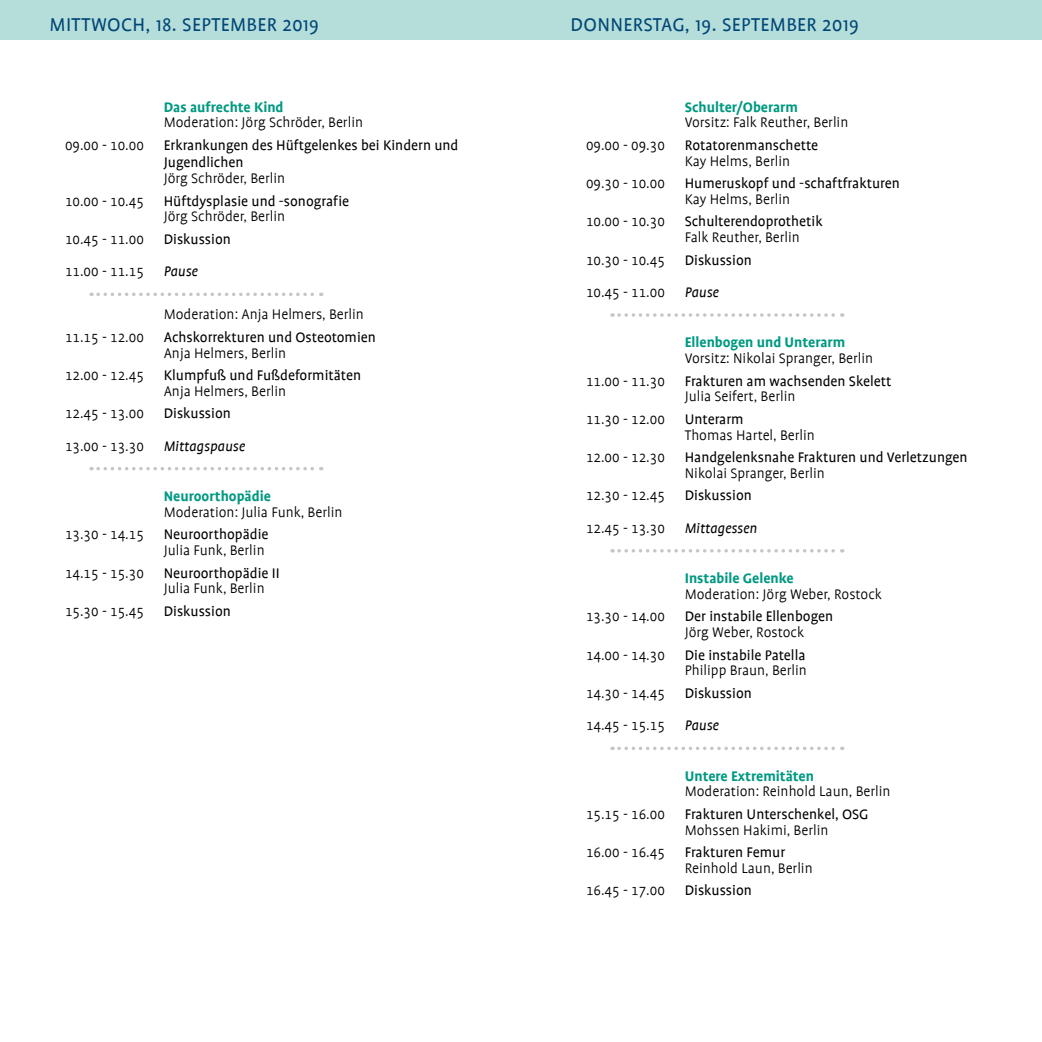
<style>
.page{position:relative;width:1042px;height:1042px;background:#fff}
.page>*{position:absolute;margin:0;border:0;box-sizing:border-box;transform-origin:0 0}
.Head_blauer_Kasten{font:21px "Profile";letter-spacing:.015em;color:#004676}
.Programm_Referent{font:300 15.75px "Profile";color:#000}
.Programm_2014{font:15.75px/17.5px "Profile";color:#000}
.Programm_2014-2{font:300 15.75px "Profile SC";color:#000}
.Programm_Überschrift{font:700 15.75px "Profile";color:#009982}
.Pause_Linie{font:300 15.75px "Profile SC";color:#000}
.Pause_Linie-2{font:italic 15.75px "Profile";color:#000}
</style>
<div class="page">
<div style="left:0;top:0;width:1042px;height:40px;background:#b5ddda"></div>
<svg style="left:98px;top:293px;width:224px;height:3px"></svg>
<svg style="left:98px;top:467px;width:224px;height:3px"></svg>
<svg style="left:619px;top:313px;width:224px;height:4px"></svg>
<svg style="left:619px;top:549px;width:224px;height:3px"></svg>
<svg style="left:619px;top:746px;width:224px;height:4px"></svg>
<p class="Head_blauer_Kasten" style="left:50px;top:14px;width:271px">MITTWOCH, 18. SEPTEMBER 2019</p>
<p class="Head_blauer_Kasten" style="left:570px;top:14px;width:290px">DONNERSTAG, 19. SEPTEMBER 2019</p>
<p class="Programm_Überschrift" style="left:164px;top:98px;width:121px">Das aufrechte Kind</p>
<p class="Programm_Referent" style="left:164px;top:115px;width:201px">Moderation: Jörg Schröder, Berlin</p>
<p class="Programm_2014-2" style="left:65px;top:137px;width:80px">09.00 - 10.00</p>
<p class="Programm_2014" style="left:164px;top:136px;width:296px">Erkrankungen des Hüftgelenkes bei Kindern und<br>Jugendlichen</p>
<p class="Programm_Referent" style="left:164px;top:170px;width:123px">Jörg Schröder, Berlin</p>
<p class="Programm_2014-2" style="left:65px;top:193px;width:80px">10.00 - 10.45</p>
<p class="Programm_2014" style="left:164px;top:192px;width:187px">Hüftdysplasie und -sonografie</p>
<p class="Programm_Referent" style="left:164px;top:208px;width:123px">Jörg Schröder, Berlin</p>
<p class="Programm_2014-2" style="left:65px;top:231px;width:80px">10.45 - 11.00</p>
<p class="Programm_2014" style="left:164px;top:230px;width:69px">Diskussion</p>
<p class="Pause_Linie" style="left:65px;top:263px;width:80px">11.00 - 11.15</p>
<p class="Pause_Linie-2" style="left:164px;top:263px;width:36px">Pause</p>
<p class="Programm_Referent" style="left:164px;top:306px;width:202px">Moderation: Anja Helmers, Berlin</p>
<p class="Programm_2014-2" style="left:65px;top:329px;width:80px">11.15 - 12.00</p>
<p class="Programm_2014" style="left:164px;top:328px;width:214px">Achskorrekturen und Osteotomien</p>
<p class="Programm_Referent" style="left:164px;top:345px;width:124px">Anja Helmers, Berlin</p>
<p class="Programm_2014-2" style="left:65px;top:367px;width:80px">12.00 - 12.45</p>
<p class="Programm_2014" style="left:164px;top:366px;width:199px">Klumpfuß und Fußdeformitäten</p>
<p class="Programm_Referent" style="left:164px;top:383px;width:124px">Anja Helmers, Berlin</p>
<p class="Programm_2014-2" style="left:65px;top:405px;width:80px">12.45 - 13.00</p>
<p class="Programm_2014" style="left:164px;top:405px;width:69px">Diskussion</p>
<p class="Pause_Linie" style="left:65px;top:438px;width:80px">13.00 - 13.30</p>
<p class="Pause_Linie-2" style="left:164px;top:438px;width:83px">Mittagspause</p>
<p class="Programm_Überschrift" style="left:164px;top:488px;width:109px">Neuroorthopädie</p>
<p class="Programm_Referent" style="left:164px;top:504px;width:180px">Moderation: Julia Funk, Berlin</p>
<p class="Programm_2014-2" style="left:65px;top:526px;width:80px">13.30 - 14.15</p>
<p class="Programm_2014" style="left:164px;top:526px;width:106px">Neuroorthopädie</p>
<p class="Programm_Referent" style="left:164px;top:542px;width:102px">Julia Funk, Berlin</p>
<p class="Programm_2014-2" style="left:65px;top:565px;width:80px">14.15 - 15.30</p>
<p class="Programm_2014" style="left:164px;top:564px;width:117px">Neuroorthopädie II</p>
<p class="Programm_Referent" style="left:164px;top:580px;width:102px">Julia Funk, Berlin</p>
<p class="Programm_2014-2" style="left:65px;top:603px;width:80px">15.30 - 15.45</p>
<p class="Programm_2014" style="left:164px;top:602px;width:69px">Diskussion</p>
<p class="Programm_Überschrift" style="left:685px;top:98px;width:115px">Schulter/Oberarm</p>
<p class="Programm_Referent" style="left:685px;top:115px;width:165px">Vorsitz: Falk Reuther, Berlin</p>
<p class="Programm_2014-2" style="left:586px;top:137px;width:80px">09.00 - 09.30</p>
<p class="Programm_2014" style="left:685px;top:136px;width:135px">Rotatorenmanschette</p>
<p class="Programm_Referent" style="left:685px;top:153px;width:107px">Kay Helms, Berlin</p>
<p class="Programm_2014-2" style="left:586px;top:175px;width:80px">09.30 - 10.00</p>
<p class="Programm_2014" style="left:685px;top:175px;width:217px">Humeruskopf und -schaftfrakturen</p>
<p class="Programm_Referent" style="left:685px;top:191px;width:107px">Kay Helms, Berlin</p>
<p class="Programm_2014-2" style="left:586px;top:213px;width:80px">10.00 - 10.30</p>
<p class="Programm_2014" style="left:685px;top:213px;width:140px">Schulterendoprothetik</p>
<p class="Programm_Referent" style="left:685px;top:229px;width:117px">Falk Reuther, Berlin</p>
<p class="Programm_2014-2" style="left:586px;top:252px;width:80px">10.30 - 10.45</p>
<p class="Programm_2014" style="left:685px;top:251px;width:69px">Diskussion</p>
<p class="Pause_Linie" style="left:586px;top:284px;width:80px">10.45 - 11.00</p>
<p class="Pause_Linie-2" style="left:685px;top:284px;width:36px">Pause</p>
<p class="Programm_Überschrift" style="left:685px;top:334px;width:162px">Ellenbogen und Unterarm</p>
<p class="Programm_Referent" style="left:685px;top:350px;width:190px">Vorsitz: Nikolai Spranger, Berlin</p>
<p class="Programm_2014-2" style="left:586px;top:373px;width:80px">11.00 - 11.30</p>
<p class="Programm_2014" style="left:685px;top:372px;width:208px">Frakturen am wachsenden Skelett</p>
<p class="Programm_Referent" style="left:685px;top:388px;width:112px">Julia Seifert, Berlin</p>
<p class="Programm_2014-2" style="left:586px;top:411px;width:80px">11.30 - 12.00</p>
<p class="Programm_2014" style="left:685px;top:410px;width:60px">Unterarm</p>
<p class="Programm_Referent" style="left:685px;top:427px;width:132px">Thomas Hartel, Berlin</p>
<p class="Programm_2014-2" style="left:586px;top:449px;width:80px">12.00 - 12.30</p>
<p class="Programm_2014" style="left:685px;top:449px;width:284px">Handgelenksnahe Frakturen und Verletzungen</p>
<p class="Programm_Referent" style="left:685px;top:465px;width:142px">Nikolai Spranger, Berlin</p>
<p class="Programm_2014-2" style="left:586px;top:487px;width:80px">12.30 - 12.45</p>
<p class="Programm_2014" style="left:685px;top:487px;width:69px">Diskussion</p>
<p class="Pause_Linie" style="left:586px;top:520px;width:80px">12.45 - 13.30</p>
<p class="Pause_Linie-2" style="left:685px;top:520px;width:74px">Mittagessen</p>
<p class="Programm_Überschrift" style="left:685px;top:570px;width:110px">Instabile Gelenke</p>
<p class="Programm_Referent" style="left:685px;top:586px;width:199px">Moderation: Jörg Weber, Rostock</p>
<p class="Programm_2014-2" style="left:586px;top:608px;width:80px">13.30 - 14.00</p>
<p class="Programm_2014" style="left:685px;top:608px;width:150px">Der instabile Ellenbogen</p>
<p class="Programm_Referent" style="left:685px;top:624px;width:121px">Jörg Weber, Rostock</p>
<p class="Programm_2014-2" style="left:586px;top:647px;width:80px">14.00 - 14.30</p>
<p class="Programm_2014" style="left:685px;top:646px;width:122px">Die instabile Patella</p>
<p class="Programm_Referent" style="left:685px;top:662px;width:124px">Philipp Braun, Berlin</p>
<p class="Programm_2014-2" style="left:586px;top:685px;width:80px">14.30 - 14.45</p>
<p class="Programm_2014" style="left:685px;top:684px;width:69px">Diskussion</p>
<p class="Pause_Linie" style="left:586px;top:717px;width:80px">14.45 - 15.15</p>
<p class="Pause_Linie-2" style="left:685px;top:717px;width:36px">Pause</p>
<p class="Programm_Überschrift" style="left:685px;top:767px;width:131px">Untere Extremitäten</p>
<p class="Programm_Referent" style="left:685px;top:783px;width:207px">Moderation: Reinhold Laun, Berlin</p>
<p class="Programm_2014-2" style="left:586px;top:806px;width:80px">15.15 - 16.00</p>
<p class="Programm_2014" style="left:685px;top:805px;width:185px">Frakturen Unterschenkel, OSG</p>
<p class="Programm_Referent" style="left:685px;top:822px;width:145px">Mohssen Hakimi, Berlin</p>
<p class="Programm_2014-2" style="left:586px;top:844px;width:80px">16.00 - 16.45</p>
<p class="Programm_2014" style="left:685px;top:844px;width:102px">Frakturen Femur</p>
<p class="Programm_Referent" style="left:685px;top:860px;width:129px">Reinhold Laun, Berlin</p>
<p class="Programm_2014-2" style="left:586px;top:882px;width:80px">16.45 - 17.00</p>
<p class="Programm_2014" style="left:685px;top:882px;width:69px">Diskussion</p>
</div>
